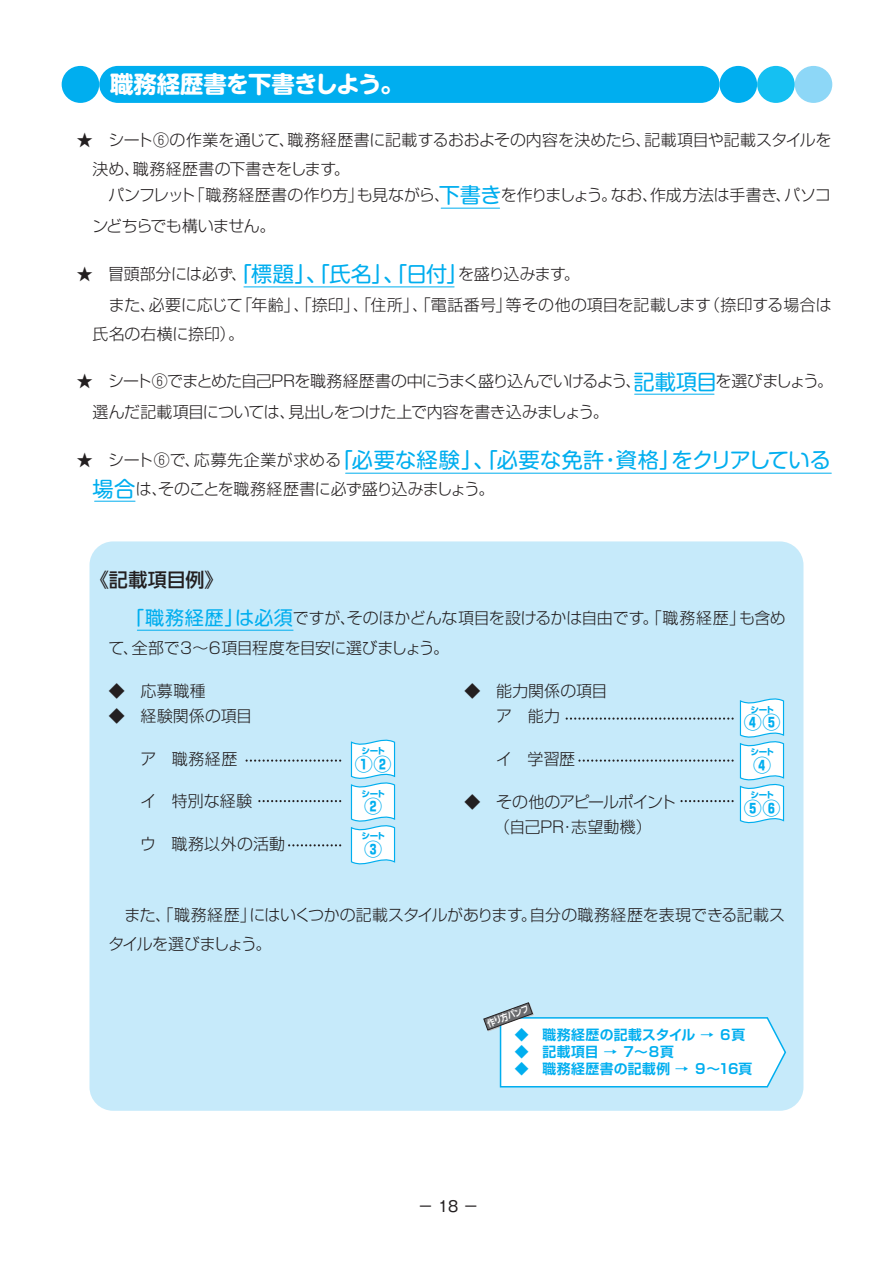
<style>
.page{position:relative;width:893px;height:1263px;background:#fff}
.page>*{position:absolute;margin:0;border:0;box-sizing:border-box;transform-origin:0 0}
.t1{font:700 23.4px "UD Shin M Go Pro";letter-spacing:-.045em;color:#fff}
.t2{font:21.3px "Shin M Go Pro";letter-spacing:.005em;color:#00aeef}
.t3{font:500 19.2px "UD Shin Go Pro";color:#231f20}
.t4{font:700 18px "Shin Go Pro";color:#00aeef}
.t5{font:300 15.9px/30.8px "Shin Go Pro";letter-spacing:-.015em;color:#231f20}
.t6{font:300 15.9px/30.8px "Shin Go Pro";letter-spacing:-.04em;color:#231f20}
.t7{font:300 15.9px/28.7px "Shin Go Pro";letter-spacing:.005em;color:#231f20}
.t8{font:300 15.9px/25.5px "Shin Go Pro";letter-spacing:-.065em;color:#231f20;text-align:center}
.t9{font:300 15.9px "Shin Go Pro";letter-spacing:.015em;color:#231f20}
.t10{font:14.85px "Gothic MB101 Pro";color:#231f20}
.t11{font:700 13.8px/17px "Shin Go Pro De";letter-spacing:.03em;color:#00aeef}
.t12{font:9px "Shin Go Upr De Bold 83 pv RKSJ H";color:#fff;scale:.86 1}
.t13{font:700 8.55px "Shin Go Pro";letter-spacing:-.13em;color:#00aeef}
.s1{font-family:"Shin M Go Pro";font-weight:400;font-size:21.3px;color:#00aeef}
.s2{font-family:"Shin Go Pro";font-weight:300;font-size:15.9px;color:#231f20}
.s3{font-family:"Shin M Go Pro";font-weight:400;font-size:19.2px;color:#00aeef}
</style>
<div class="page">
<div style="left:89px;top:541px;width:714px;height:570px;background:#c6eafa;border-radius:24px"></div>
<div style="left:62px;top:66px;width:37px;height:37px;background:#00aeef;border-radius:50%"></div>
<div style="left:99px;top:66px;width:620px;height:37px;background:#00aeef;border-radius:19px"></div>
<div style="left:795px;top:66px;width:37px;height:37px;background:#8dd7f7;border-radius:50%"></div>
<div style="left:757px;top:66px;width:38px;height:37px;background:#15c0f2;border-radius:50%"></div>
<div style="left:719px;top:66px;width:38px;height:37px;background:#00aeef;border-radius:50%"></div>
<svg style="left:350px;top:739px;width:46px;height:126px;background:#dbf3fc"></svg>
<svg style="left:566px;top:698px;width:219px;height:126px"></svg>
<svg style="left:246px;top:759px;width:95px;height:3px"></svg>
<svg style="left:258px;top:800px;width:83px;height:2px"></svg>
<svg style="left:288px;top:844px;width:53px;height:2px"></svg>
<svg style="left:483px;top:1002px;width:304px;height:86px"></svg>
<hr style="left:441px;top:208px;width:59px;height:1px;background:#00aeef">
<hr style="left:635px;top:394px;width:79px;height:1px;background:#00aeef">
<hr style="left:95px;top:501px;width:40px;height:1px;background:#00aeef">
<hr style="left:346px;top:473px;width:485px;height:1px;background:#00aeef">
<hr style="left:244px;top:286px;width:210px;height:1px;background:#00aeef">
<hr style="left:137px;top:630px;width:156px;height:1px;background:#00aeef">
<h1 class="t1" style="left:110px;top:65px;width:295px">職務経歴書を下書きしよう。</h1>
<p class="t7" style="left:93px;top:124px;width:740px;text-indent:-16px">★ シート⑥の作業を通じて、職務経歴書に記載するおおよその内容を決めたら、記載項目や記載スタイルを決め、職務経歴書の下書きをします。</p>
<p class="t5" style="left:92px;top:178px;width:740px;text-indent:16px">パンフレット「職務経歴書の作り方」も見ながら、<span class="s1">下書き</span>を作りましょう。なお、作成方法は手書き、パソコンどちらでも構いません。</p>
<p class="t5" style="left:109px;top:257px;width:724px;text-indent:-32px">★ 冒頭部分には必ず<span class="s1">「</span>、<span class="s1">標題」、「氏名」、「日付」</span>を盛り込みます。<br>また、必要に応じて「年齢」、「捺印」、「住所」、「電話番号」等その他の項目を記載します（捺印する場合は</p>
<p class="t5" style="left:93px;top:316px;width:153px">氏名の右横に捺印）。</p>
<p class="t6" style="left:93px;top:364px;width:742px;text-indent:-16px">★ シート⑥でまとめた自己PRを職務経歴書の中にうまく盛り込んでいけるよう、<span class="s1">記載項目</span>を選びましょう。選んだ記載項目については、見出しをつけた上で内容を書き込みましょう。</p>
<h2 class="t2" style="left:77px;top:443px;width:756px"><span class="s2">★ シート⑥で、応募先企業が求める</span>「必要な経験」、「必要な免許・資格」をクリアしている</h2>
<p class="t6" style="left:93px;top:471px;width:403px"><span class="s1">場合</span>は、そのことを職務経歴書に必ず盛り込みましょう。</p>
<p class="t3" style="left:90px;top:564px;width:135px">《記載項目例》</p>
<p class="t5" style="left:109px;top:601px;width:679px;line-height:29.8px;text-indent:17px"><span class="s3">「職務経歴」は必須</span>ですが、そのほかどんな項目を設けるかは自由です。「職務経歴」も含めて、全部で３～６項目程度を目安に選びましょう。</p>
<p class="t5" style="left:109px;top:673px;width:99px">◆ 応募職種</p>
<p class="t5" style="left:464px;top:673px;width:144px">◆ 能力関係の項目</p>
<p class="t5" style="left:109px;top:699px;width:145px">◆ 経験関係の項目</p>
<p class="t5" style="left:480px;top:699px;width:81px">　ア 能力</p>
<p class="t5" style="left:125px;top:741px;width:114px">　ア 職務経歴</p>
<p class="t5" style="left:496px;top:741px;width:80px">イ 学習歴</p>
<p class="t5" style="left:140px;top:784px;width:113px">イ 特別な経験</p>
<p class="t5" style="left:465px;top:784px;width:65px">　　　　</p>
<p class="t9" style="left:125px;top:831px;width:162px">　ウ 職務以外の活動</p>
<p class="t13" style="left:750px;top:702px;width:25px">シート</p>
<p class="t4" style="left:744px;top:708px;width:38px">④⑤</p>
<p class="t13" style="left:362px;top:744px;width:25px">シート</p>
<p class="t13" style="left:750px;top:745px;width:25px">シート</p>
<p class="t4" style="left:355px;top:749px;width:38px">①②</p>
<p class="t4" style="left:753px;top:751px;width:20px">④</p>
<p class="t13" style="left:362px;top:786px;width:25px">シート</p>
<p class="t13" style="left:750px;top:788px;width:25px">シート</p>
<p class="t8" style="left:464px;top:787px;width:213px">◆ その他のアピールポイント（自己PR・志望動機）</p>
<p class="t4" style="left:364px;top:792px;width:20px">②</p>
<p class="t4" style="left:744px;top:794px;width:38px">⑤⑥</p>
<p class="t13" style="left:362px;top:829px;width:25px">シート</p>
<p class="t4" style="left:364px;top:835px;width:20px">③</p>
<p class="t5" style="left:108px;top:899px;width:678px;line-height:28.7px;text-indent:16px">また、「職務経歴」にはいくつかの記載スタイルがあります。自分の職務経歴を表現できる記載スタイルを選びましょう。</p>
<p class="t12" style="left:486px;top:1019px;width:52px;rotate:-20deg">作り方パンフ</p>
<p class="t11" style="left:515px;top:1024px;width:239px">◆　職務経歴の記載スタイル → ６頁◆　記載項目 → ７～８頁<br>◆　職務経歴書の記載例 → ９～16頁</p>
<p class="t10" style="left:418px;top:1194px;width:62px">－ 18 －</p>
</div>
